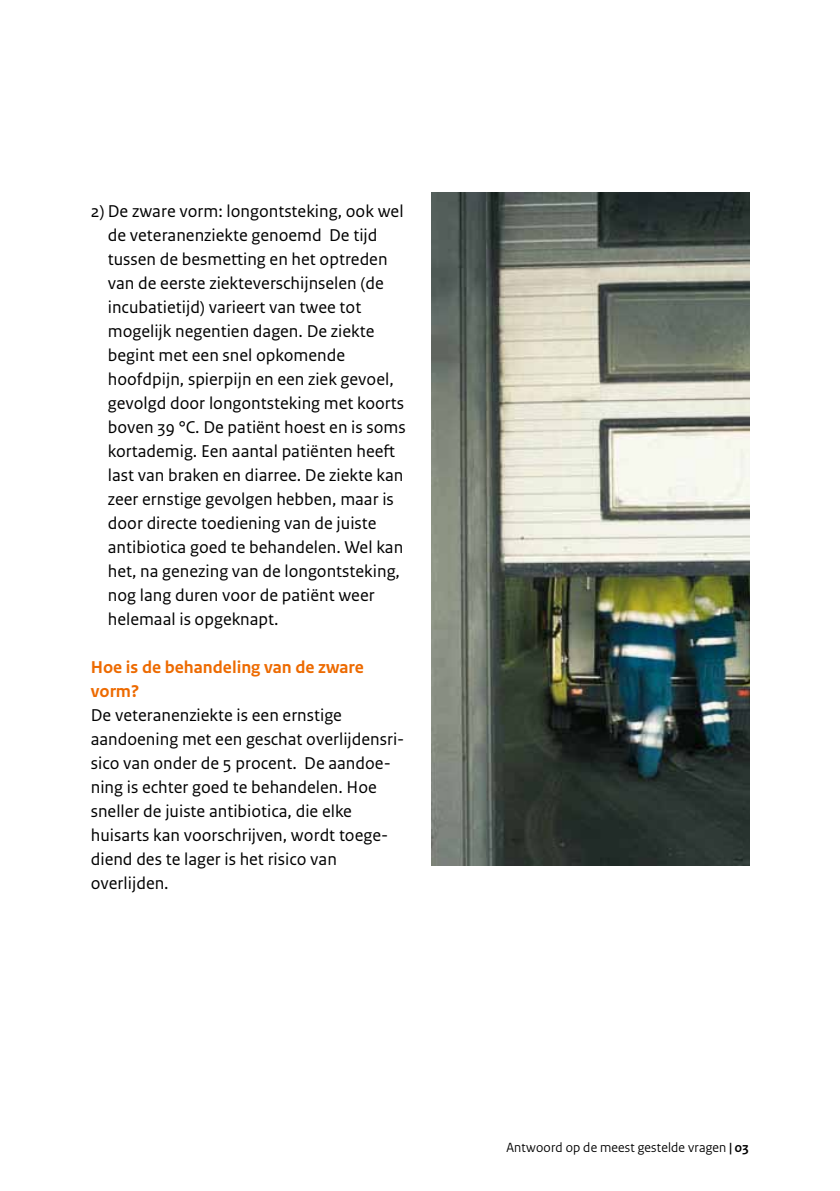
<style>
.page{position:relative;width:840px;height:1191px;background:#fff}
.page>*{position:absolute;margin:0;border:0;box-sizing:border-box;transform-origin:0 0}
.t1{font:18px/24px "Rijksoverheid Sans Text";color:#000}
.t2{font:700 18px/24px "Rijksoverheid Sans Text";color:#ed6a00}
.t3{font:14px "Rijksoverheid Sans";letter-spacing:.015em;color:#000}
.s1{font-weight:700}
</style>
<div class="page">
<img style="left:431px;top:193px;width:317px;height:672px">
<p class="t1" style="left:108px;top:199px;width:299px;text-indent:-17px">2) De zware vorm: longontsteking, ook wel de veteranenziekte genoemd De tijd tussen de besmetting en het optreden van de eerste ziekteverschijnselen (de incubatietijd) varieert van twee tot mogelijk negentien dagen. De ziekte begint met een snel opkomende hoofdpijn, spierpijn en een ziek gevoel, gevolgd door longontsteking met koorts boven 39 °C. De patiënt hoest en is soms kortademig. Een aantal patiënten heeft last van braken en diarree. De ziekte kan zeer ernstige gevolgen hebben, maar is door directe toediening van de juiste antibiotica goed te behandelen. Wel kan het, na genezing van de longontsteking, nog lang duren voor de patiënt weer helemaal is opgeknapt.</p>
<p class="t2" style="left:91px;top:655px;width:274px">Hoe is de behandeling van de zware vorm?</p>
<p class="t1" style="left:91px;top:703px;width:315px">De veteranenziekte is een ernstige aandoening met een geschat overlijdensri&shy;sico van onder de 5 procent. De aandoe&shy;ning is echter goed te behandelen. Hoe sneller de juiste antibiotica, die elke huisarts kan voorschrijven, wordt toege&shy;diend des te lager is het risico van overlijden.</p>
<p class="t3" style="left:506px;top:1139px;width:244px">Antwoord op de meest gestelde vragen <span class="s1">| 03</span></p>
</div>
